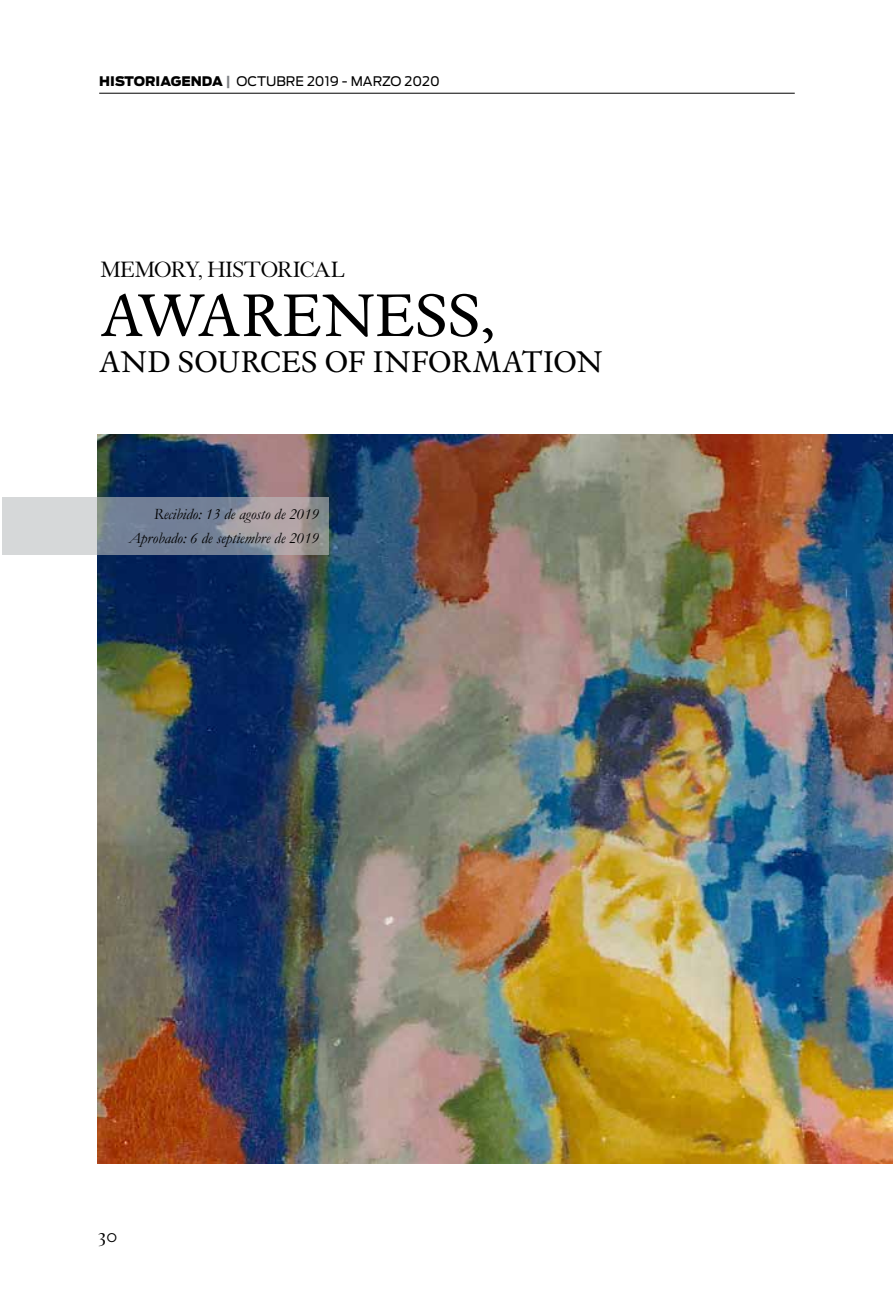
<style>
.page{position:relative;width:893px;height:1290px;background:#fff}
.page>*{position:absolute;margin:0;border:0;box-sizing:border-box;transform-origin:0 0}
.t1{font:63px "Espinosa Nova";color:#000}
.t2{font:31.5px "Espinosa Nova";letter-spacing:-.01em;color:#000}
.t3{font:24.5px "Wessex";letter-spacing:-.02em;color:#000}
.t4{font:21px "Wessex";color:#000}
.t5{font:italic 15.75px/23.6px "Garamond";color:#000;text-align:right}
.t6{font:13.12px "Antenna";color:#000}
.s1{font-weight:900}
.s2{font-weight:700;color:#808285}
</style>
<div class="page">
<hr style="left:99px;top:93px;width:696px;height:1px;background:#000">
<img style="left:98px;top:434px;width:795px;height:729px">
<svg style="left:2px;top:497px;width:327px;height:58px;background:#9da2ac"></svg>
<p class="t6" style="left:99px;top:74px;width:342px"><span class="s1">HISTORIAGENDA</span> <span class="s2">|</span> OCTUBRE 2019 - MARZO 2020</p>
<h3 class="t3" style="left:100px;top:256px;width:246px">MEMORY, HISTORICAL</h3>
<h1 class="t1" style="left:100px;top:280px;width:396px">AWARENESS,</h1>
<h2 class="t2" style="left:99px;top:344px;width:504px">AND SOURCES OF INFORMATION</h2>
<p class="t5" style="left:129px;top:502px;width:192px">Recibido: 13 de agosto de 2019<br>Aprobado: 6 de septiembre de 2019</p>
<h3 class="t4" style="left:98px;top:1224px;width:21px">30</h3>
</div>
